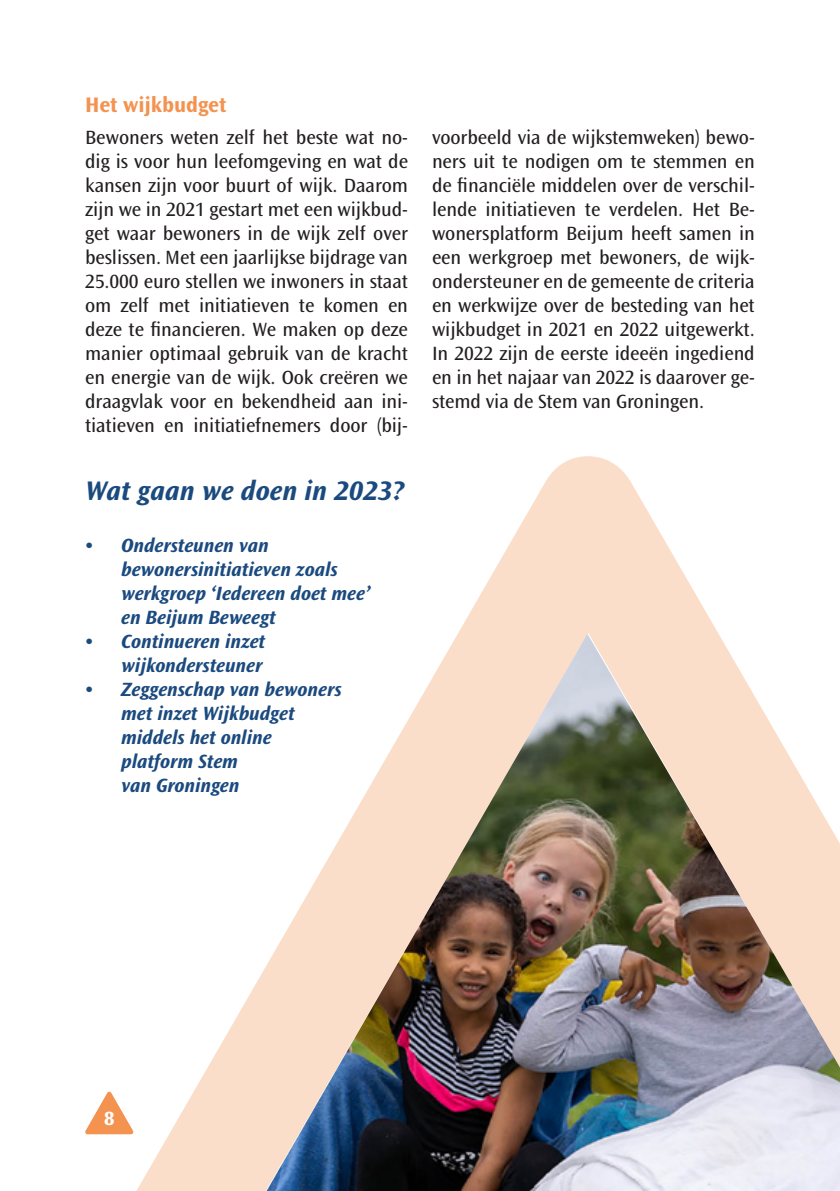
<style>
.page{position:relative;width:840px;height:1191px;background:#fff}
.page>*{position:absolute;margin:0;border:0;box-sizing:border-box;transform-origin:0 0}
.t1{font:italic 700 28px "Ocean Sans Std";color:#1b4a7f}
.t2{font:700 22px "Ocean Sans Std";letter-spacing:-.005em;color:#f49350}
.t3{font:20px/24px "Ocean Sans Std";letter-spacing:-.005em;color:#231f20;text-align:justify}
.t4{font:italic 700 20px/24px "Ocean Sans Std";letter-spacing:-.005em;color:#1b4a7f}
.K7____Openingskop{font:700 20px "Ocean Sans Std";color:#fff}
</style>
<div class="page">
<svg style="left:88px;top:456px;width:631px;height:735px"></svg>
<img style="left:266px;top:634px;width:573px;height:557px">
<svg style="left:85px;top:1091px;width:48px;height:43px"></svg>
<p class="t2" style="left:85px;top:92px;width:143px">Het wijkbudget</p>
<p class="t3" style="left:85px;top:126px;width:324px">Bewoners weten zelf het beste wat no&shy;dig is voor hun leefomgeving en wat de kansen zijn voor buurt of wijk. Daarom zijn we in 2021 gestart met een wijkbud&shy;get waar bewoners in de wijk zelf over beslissen. Met een jaarlijkse bijdrage van 25.000 euro stellen we inwoners in staat om zelf met initiatieven te komen en deze te financieren. We maken op deze manier optimaal gebruik van de kracht en energie van de wijk. Ook creëren we draagvlak voor en bekendheid aan ini&shy;tiatieven en initiatiefnemers door (bij-</p>
<p class="t3" style="left:432px;top:126px;width:324px">voorbeeld via de wijkstemweken) bewo&shy;ners uit te nodigen om te stemmen en de financiële middelen over de verschil&shy;lende initiatieven te verdelen. Het Be&shy;wonersplatform Beijum heeft samen in een werkgroep met bewoners, de wijk&shy;ondersteuner en de gemeente de criteria en werkwijze over de besteding van het wijkbudget in 2021 en 2022 uitgewerkt.<br>In 2022 zijn de eerste ideeën ingediend en in het najaar van 2022 is daarover ge&shy;stemd via de Stem van Groningen.</p>
<p class="t1" style="left:85px;top:476px;width:320px">Wat gaan we doen in 2023?</p>
<p class="t4" style="left:121px;top:534px;width:250px;text-indent:-36px">• Ondersteunen van bewonersinitiatieven zoals werkgroep ‘Iedereen doet mee’ en Beijum Beweegt</p>
<p class="t4" style="left:85px;top:630px;width:181px;text-align:right">• Continueren inzet wijkondersteuner</p>
<p class="t4" style="left:121px;top:678px;width:222px;text-indent:-36px">• Zeggenschap van bewoners met inzet Wijkbudget middels het online platform Stem<br>van Groningen</p>
<p class="K7____Openingskop" style="left:104px;top:1106px;width:12px">8</p>
</div>
